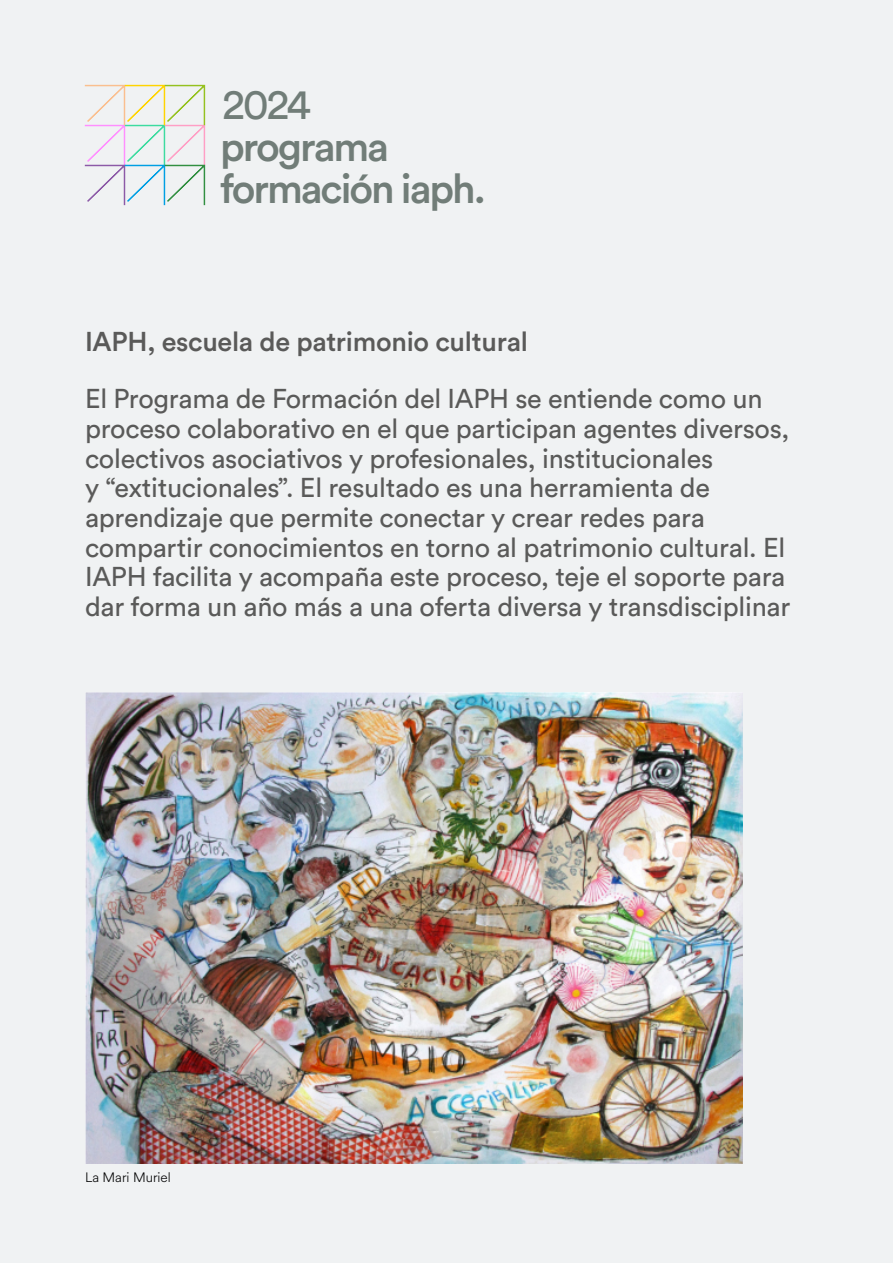
<style>
.page{position:relative;width:893px;height:1263px;background:#f0f2f3}
.page>*{position:absolute;margin:0;border:0;box-sizing:border-box;transform-origin:0 0}
.t1{font:42.45px "Circular Std";color:#717d78}
.t2{font:500 40.95px/41.8px "Circular Std";letter-spacing:-.05em;color:#717d78}
.t3{font:27px/29.7px "Circular Std";letter-spacing:-.01em;color:#5a5a59}
.t4{font:500 27px "Circular Std";letter-spacing:-.01em;color:#5a5a59}
.t5{font:300 13.5px "Circular Spotify Text";color:#000}
</style>
<div class="page">
<svg style="left:85px;top:85px;width:120px;height:120px"></svg>
<img style="left:85px;top:692px;width:657px;height:471px">
<h1 class="t1" style="left:222px;top:79px;width:90px">2024</h1>
<h2 class="t2" style="left:220px;top:125px;width:267px">programa formación iaph.</h2>
<p class="t4" style="left:85px;top:325px;width:445px">IAPH, escuela de patrimonio cultural</p>
<p class="t3" style="left:85px;top:384px;width:707px">El Programa de Formación del IAPH se entiende como un proceso colaborativo en el que participan agentes diversos, colectivos asociativos y profesionales, institucionales<br>y “extitucionales”. El resultado es una herramienta de aprendizaje que permite conectar y crear redes para compartir conocimientos en torno al patrimonio cultural. El IAPH facilita y acompaña este proceso, teje el soporte para dar forma un año más a una oferta diversa y transdisciplinar</p>
<p class="t5" style="left:85px;top:1168px;width:87px">La Mari Muriel</p>
</div>
